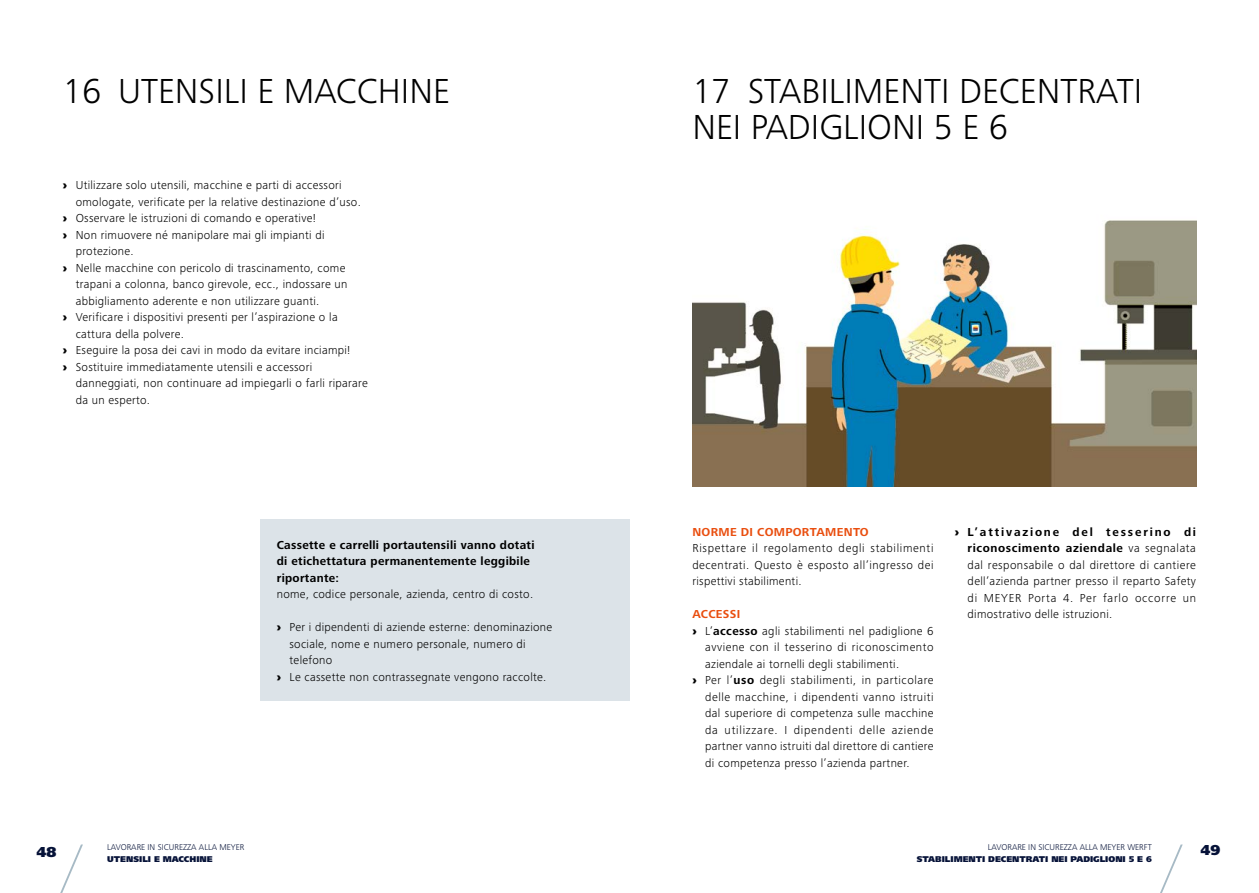
<style>
.page{position:relative;width:1259px;height:893px;background:#fff}
.page>*{position:absolute;margin:0;border:0;box-sizing:border-box;transform-origin:0 0}
.t1{font:300 36px/36px "Frutiger Next LTW1 G";color:#000}
.t2{font:900 15px "Frutiger Next LTW1 G";color:#061238}
.t3{font:300 12px/16.5px "Frutiger Next LTW1 G";letter-spacing:.025em;color:#000;text-align:justify}
.t4{font:700 12px/16.5px "Frutiger Next LTW1 G";letter-spacing:.025em;color:#000}
.t5{font:300 12px "Frutiger Next LTW1 G";letter-spacing:.045em;color:#000}
.t6{font:300 12px "Frutiger Next LTW1 G";letter-spacing:.05em;color:#000}
.t7{font:300 12px "Frutiger Next LTW1 G";letter-spacing:.065em;color:#000}
.t8{font:700 12px "Frutiger Next LTW1 G";letter-spacing:.025em;color:#e94e0f}
.t9{font:300 8.7px "Frutiger Next LTW1 G";color:#061238}
.t10{font:900 8.7px "Frutiger Next LTW1 G";color:#061238}
.s1{font-weight:900}
.s2{font-weight:700}
</style>
<div class="page">
<div style="left:260px;top:519px;width:369px;height:182px;background:#dce3e8"></div>
<img style="left:692px;top:220px;width:504px;height:266px">
<svg style="left:60px;top:844px;width:23px;height:49px"></svg>
<svg style="left:1160px;top:844px;width:22px;height:49px"></svg>
<h1 class="t1" style="left:63px;top:73px;width:388px">16 UTENSILI E MACCHINE</h1>
<p class="t3" style="left:63px;top:177px;width:280px"><span class="s1">›</span> Utilizzare solo utensili, macchine e parti di accessori</p>
<p class="t3" style="left:76px;top:194px;width:287px">omologate, verificate per la relative destinazione d’uso.</p>
<p class="t3" style="left:63px;top:210px;width:254px"><span class="s1">›</span> Osservare le istruzioni di comando e operative!</p>
<p class="t3" style="left:63px;top:227px;width:263px"><span class="s1">›</span> Non rimuovere né manipolare mai gli impianti di</p>
<p class="t3" style="left:76px;top:243px;width:60px">protezione.</p>
<p class="t3" style="left:63px;top:260px;width:284px"><span class="s1">›</span> Nelle macchine con pericolo di trascinamento, come</p>
<p class="t3" style="left:76px;top:276px;width:273px">trapani a colonna, banco girevole, ecc., indossare un</p>
<p class="t3" style="left:76px;top:293px;width:245px">abbigliamento aderente e non utilizzare guanti.</p>
<p class="t3" style="left:63px;top:309px;width:276px"><span class="s1">›</span> Verificare i dispositivi presenti per l’aspirazione o la</p>
<p class="t3" style="left:76px;top:326px;width:110px">cattura della polvere.</p>
<p class="t3" style="left:63px;top:342px;width:289px"><span class="s1">›</span> Eseguire la posa dei cavi in modo da evitare inciampi!</p>
<p class="t3" style="left:63px;top:359px;width:251px"><span class="s1">›</span> Sostituire immediatamente utensili e accessori</p>
<p class="t3" style="left:76px;top:375px;width:294px">danneggiati, non continuare ad impiegarli o farli riparare</p>
<p class="t3" style="left:76px;top:392px;width:76px">da un esperto.</p>
<p class="t4" style="left:277px;top:537px;width:259px">Cassette e carrelli portautensili vanno dotati di etichettatura permanentemente leggibile riportante:</p>
<p class="t3" style="left:277px;top:586px;width:258px">nome, codice personale, azienda, centro di costo.</p>
<p class="t3" style="left:277px;top:619px;width:277px"><span class="s1">›</span> Per i dipendenti di aziende esterne: denominazione</p>
<p class="t3" style="left:289px;top:635px;width:238px">sociale, nome e numero personale, numero di</p>
<p class="t3" style="left:289px;top:652px;width:44px">telefono</p>
<p class="t3" style="left:277px;top:668px;width:271px"><span class="s1">›</span> Le cassette non contrassegnate vengono raccolte.</p>
<h1 class="t1" style="left:692px;top:73px;width:451px">17 STABILIMENTI DECENTRATI<br>NEI PADIGLIONI 5 E 6</h1>
<p class="t8" style="left:692px;top:525px;width:178px">NORME DI COMPORTAMENTO</p>
<p class="t3" style="left:692px;top:540px;width:243px">Rispettare il regolamento degli stabilimenti decentrati. Questo è esposto all’ingresso dei rispettivi stabilimenti.</p>
<p class="t8" style="left:692px;top:608px;width:49px">ACCESSI</p>
<p class="t3" style="left:692px;top:623px;width:243px"><span class="s1">›</span> L’<span class="s2">accesso</span> agli stabilimenti nel padiglione 6</p>
<p class="t5" style="left:705px;top:641px;width:230px">avviene con il tesserino di riconoscimento</p>
<p class="t3" style="left:705px;top:656px;width:195px">aziendale ai tornelli degli stabilimenti.</p>
<p class="t6" style="left:692px;top:674px;width:243px"><span class="s1">›</span> Per l’<span class="s2">uso</span> degli stabilimenti, in particolare</p>
<p class="t5" style="left:705px;top:690px;width:230px">delle macchine, i dipendenti vanno istruiti</p>
<p class="t3" style="left:705px;top:705px;width:230px">dal superiore di competenza sulle macchine</p>
<p class="t7" style="left:705px;top:723px;width:230px">da utilizzare. I dipendenti delle aziende</p>
<p class="t3" style="left:705px;top:738px;width:230px">partner vanno istruiti dal direttore di cantiere</p>
<p class="t3" style="left:705px;top:755px;width:206px">di competenza presso l’azienda partner.</p>
<p class="t3" style="left:967px;top:524px;width:230px;text-indent:-13px"><span class="s1">›</span> <span class="s2">L’attivazione del tesserino di riconoscimento aziendale</span> va segnalata dal responsabile o dal direttore di cantiere dell’azienda partner presso il reparto Safety di MEYER Porta 4. Per farlo occorre un dimostrativo delle istruzioni.</p>
<p class="t2" style="left:37px;top:843px;width:21px">48</p>
<p class="t9" style="left:107px;top:842px;width:139px">LAVORARE IN SICUREZZA ALLA MEYER</p>
<p class="t2" style="left:1200px;top:841px;width:21px">49</p>
<p class="t10" style="left:107px;top:855px;width:107px">UTENSILI E MACCHINE</p>
<p class="t9" style="left:988px;top:842px;width:165px">LAVORARE IN SICUREZZA ALLA MEYER WERFT</p>
<p class="t10" style="left:917px;top:855px;width:236px">STABILIMENTI DECENTRATI NEI PADIGLIONI 5 E 6</p>
</div>
